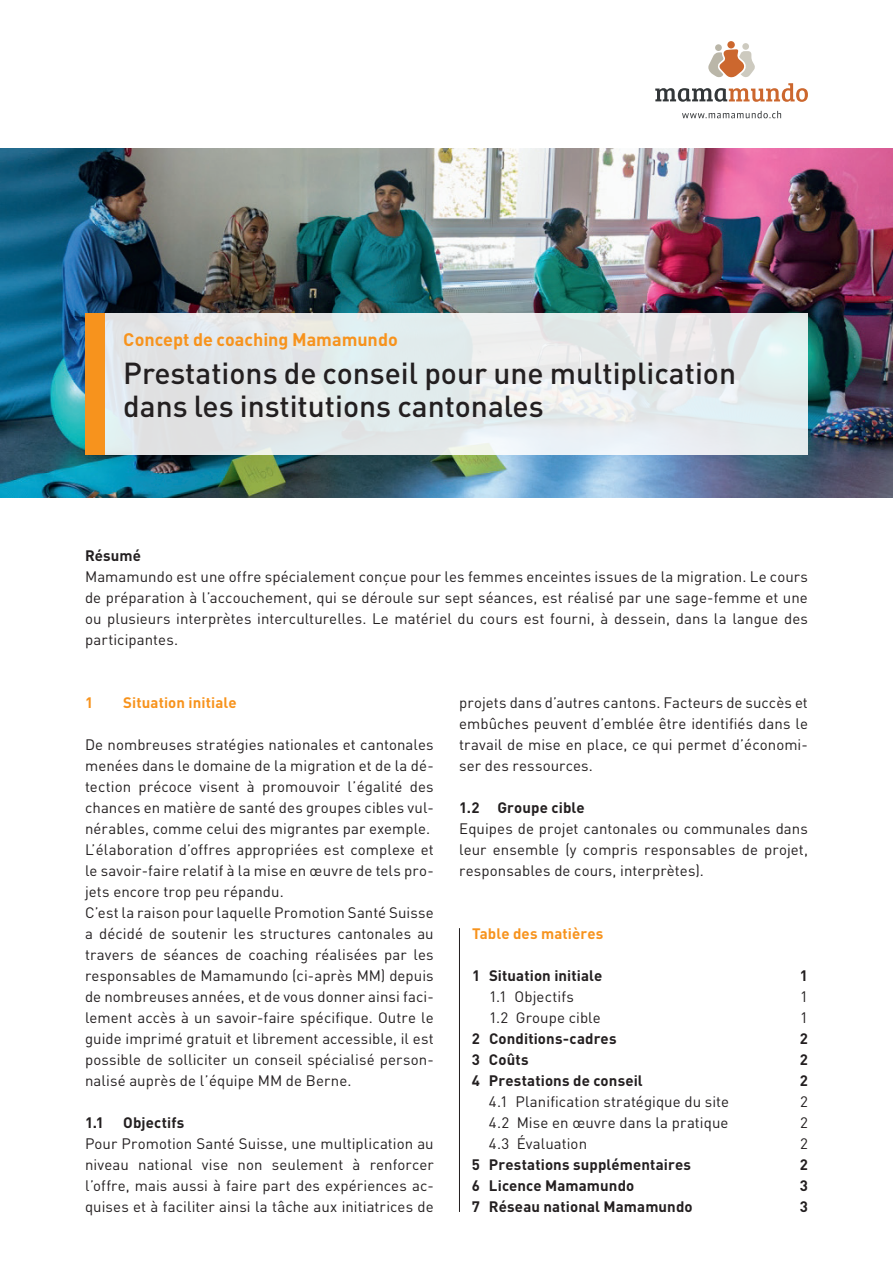
<style>
.page{position:relative;width:893px;height:1263px;background:#fff}
.page>*{position:absolute;margin:0;border:0;box-sizing:border-box;transform-origin:0 0}
.t1{font:500 30px/33px "DINOT";color:#231f20}
.t2{font:700 18px "DINOT";color:#f7931d}
.t3{font:15px/21px "DINOT";letter-spacing:.005em;color:#231f20;text-align:justify}
.t4{font:700 15px "DINOT";letter-spacing:.01em;color:#231f20}
.t5{font:700 15px "DINOT";letter-spacing:.005em;color:#f7931d}
</style>
<div class="page">
<img style="left:0;top:149px;width:893px;height:349px">
<svg style="left:104px;top:314px;width:704px;height:141px;background:#e5e9e9"></svg>
<div style="left:85px;top:314px;width:19px;height:141px;background:#f7931d"></div>
<hr style="left:459px;top:928px;width:1px;height:284px;background:#231f20">
<svg style="left:682px;top:111px;width:99px;height:7px"></svg>
<svg style="left:655px;top:49px;width:153px;height:53px"></svg>
<div style="left:727px;top:41px;width:8px;height:7px;background:#cc672e;border-radius:50%"></div>
<div style="left:715px;top:44px;width:7px;height:7px;background:#bab6a8;border-radius:50%"></div>
<div style="left:742px;top:43px;width:7px;height:7px;background:#cdcabf;border-radius:50%"></div>
<p class="t2" style="left:123px;top:328px;width:276px">Concept de coaching Mamamundo</p>
<h1 class="t1" style="left:123px;top:355px;width:614px">Prestations de conseil pour une multiplication dans les institutions cantonales</h1>
<p class="t4" style="left:85px;top:545px;width:58px">Résumé</p>
<p class="t3" style="left:85px;top:565px;width:724px">Mamamundo est une offre spécialement conçue pour les femmes enceintes issues de la migration. Le cours de préparation à l’accouchement, qui se déroule sur sept séances, est réalisé par une sage-femme et une ou plusieurs interprètes interculturelles. Le matériel du cours est fourni, à dessein, dans la langue des participantes.</p>
<p class="t5" style="left:85px;top:692px;width:10px">1</p>
<p class="t5" style="left:123px;top:692px;width:115px">Situation initiale</p>
<p class="t3" style="left:85px;top:733px;width:350px;text-align:left">De nombreuses stratégies nationales et cantonales menées dans le domaine de la migration et de la dé&shy;tection précoce visent à promouvoir l’égalité des chances en matière de santé des groupes cibles vul&shy;nérables, comme celui des migrantes par exemple.<br>L’élaboration d’offres appropriées est complexe et le savoir-faire relatif à la mise en œuvre de tels pro&shy;jets encore trop peu répandu.<br>C’est la raison pour laquelle Promotion Santé Suisse a décidé de soutenir les structures cantonales au travers de séances de coaching réalisées par les responsables de Mamamundo (ci-après MM) depuis de nombreuses années, et de vous donner ainsi faci&shy;lement accès à un savoir-faire spécifique. Outre le guide imprimé gratuit et librement accessible, il est possible de solliciter un conseil spécialisé person&shy;nalisé auprès de l’équipe MM de Berne.</p>
<p class="t4" style="left:85px;top:1112px;width:21px">1.1</p>
<p class="t4" style="left:123px;top:1112px;width:63px">Objectifs</p>
<p class="t3" style="left:85px;top:1132px;width:350px">Pour Promotion Santé Suisse, une multiplication au niveau national vise non seulement à renforcer l’offre, mais aussi à faire part des expériences ac&shy;quises et à faciliter ainsi la tâche aux initiatrices de</p>
<p class="t3" style="left:459px;top:691px;width:350px">projets dans d’autres cantons. Facteurs de succès et embûches peuvent d’emblée être identifiés dans le travail de mise en place, ce qui permet d’économi&shy;ser des ressources.</p>
<p class="t4" style="left:459px;top:797px;width:127px">1.2 Groupe cible</p>
<p class="t3" style="left:459px;top:817px;width:350px">Equipes de projet cantonales ou communales dans leur ensemble (y compris responsables de projet, responsables de cours, interprètes).</p>
<p class="t5" style="left:472px;top:923px;width:133px">Table des matières</p>
<p class="t4" style="left:472px;top:965px;width:132px">1 Situation initiale</p>
<p class="t4" style="left:800px;top:965px;width:10px">1</p>
<p class="t3" style="left:489px;top:985px;width:86px">1.1 Objectifs</p>
<p class="t3" style="left:800px;top:985px;width:9px">1</p>
<p class="t3" style="left:489px;top:1006px;width:113px">1.2 Groupe cible</p>
<p class="t3" style="left:800px;top:1006px;width:9px">1</p>
<p class="t4" style="left:472px;top:1028px;width:146px">2 Conditions-cadres</p>
<p class="t4" style="left:800px;top:1028px;width:10px">2</p>
<p class="t4" style="left:472px;top:1049px;width:58px">3 Coûts</p>
<p class="t4" style="left:800px;top:1049px;width:10px">2</p>
<p class="t4" style="left:472px;top:1070px;width:172px">4 Prestations de conseil</p>
<p class="t4" style="left:800px;top:1070px;width:10px">2</p>
<p class="t3" style="left:489px;top:1090px;width:242px">4.1 Planification stratégique du site</p>
<p class="t3" style="left:800px;top:1090px;width:9px">2</p>
<p class="t3" style="left:489px;top:1111px;width:241px">4.2 Mise en œuvre dans la pratique</p>
<p class="t3" style="left:800px;top:1111px;width:9px">2</p>
<p class="t3" style="left:489px;top:1132px;width:100px">4.3 Évaluation</p>
<p class="t3" style="left:800px;top:1132px;width:9px">2</p>
<p class="t4" style="left:472px;top:1154px;width:221px">5 Prestations supplémentaires</p>
<p class="t4" style="left:800px;top:1154px;width:10px">2</p>
<p class="t4" style="left:472px;top:1175px;width:164px">6 Licence Mamamundo</p>
<p class="t4" style="left:800px;top:1175px;width:10px">3</p>
<p class="t4" style="left:472px;top:1196px;width:222px">7 Réseau national Mamamundo</p>
<p class="t4" style="left:800px;top:1196px;width:10px">3</p>
</div>
